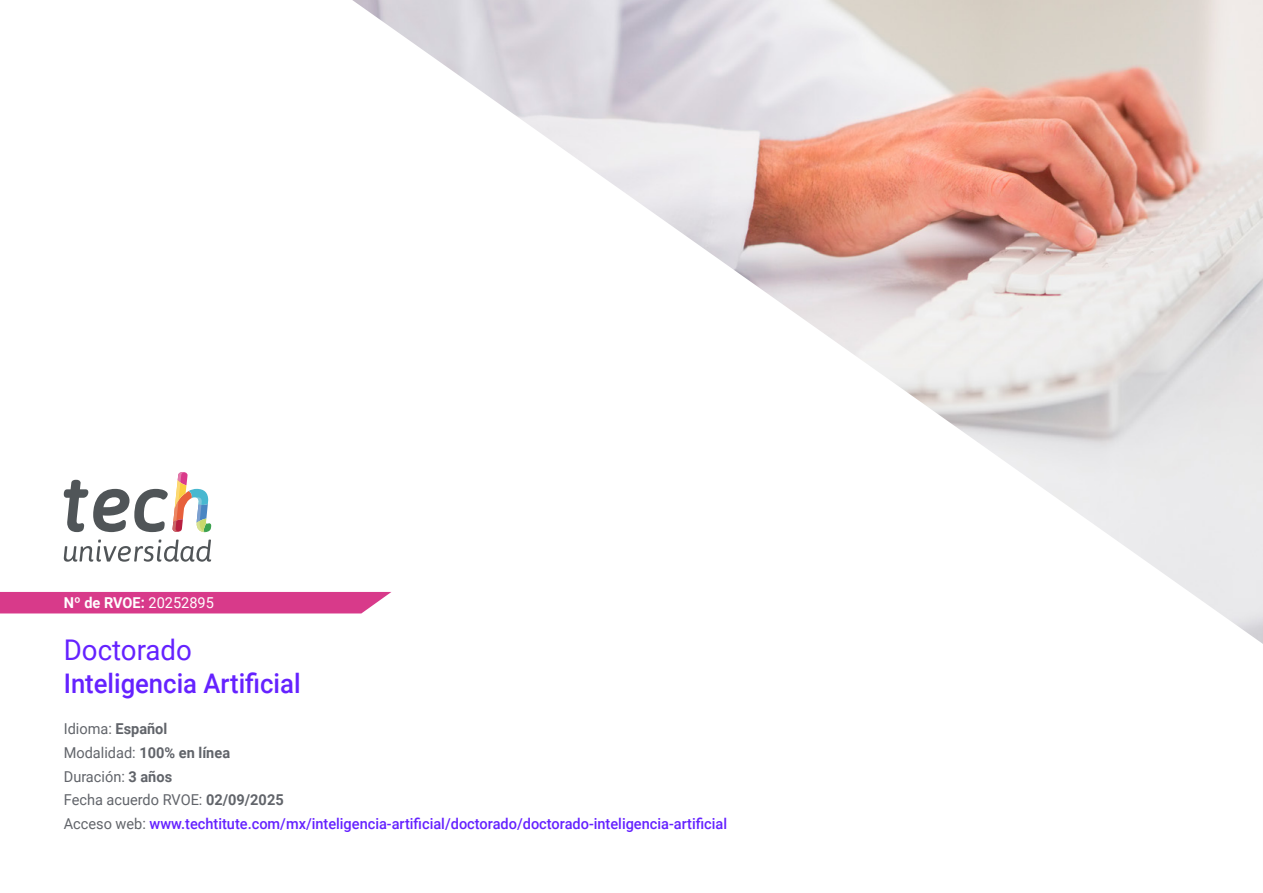
<style>
.page{position:relative;width:1263px;height:893px;background:#fff}
.page>*{position:absolute;margin:0;border:0;box-sizing:border-box;transform-origin:0 0}
.t1{font:28.5px "Roboto";color:#6522ff}
.t2{font:500 27px "Roboto";color:#6522ff;scale:.95 1}
.t3{font:500 15px/23.7px "Roboto";color:#6522ff}
.t4{font:700 15px "Roboto";color:#fff}
.s1{font-weight:400}
.s2{font-weight:400;color:#61646a}
.s3{font-weight:700;color:#61646a}
</style>
<div class="page">
<img style="left:352px;top:0;width:911px;height:644px">
<svg style="left:64px;top:472px;width:147px;height:60px"></svg>
<svg style="left:64px;top:539px;width:147px;height:23px"></svg>
<div style="left:0;top:592px;width:391px;height:21px;background:#d83a8a"></div>
<p class="t4" style="left:64px;top:592px;width:152px">Nº de RVOE: <span class="s1">20252895</span></p>
<h1 class="t1" style="left:64px;top:630px;width:130px">Doctorado</h1>
<h2 class="t2" style="left:64px;top:665px;width:251px">Inteligencia Artificial</h2>
<p class="t3" style="left:64px;top:716px;width:665px"><span class="s2">Idioma:</span> <span class="s3">Español<br></span><span class="s2">Modalidad:</span> <span class="s3">100% en línea<br></span><span class="s2">Duración:</span> <span class="s3">3 años<br></span><span class="s2">Fecha acuerdo RVOE:</span> <span class="s3">02/09/2025<br></span><span class="s2">Acceso web:</span> www.techtitute.com/mx/inteligencia-artificial/doctorado/doctorado-inteligencia-artificial</p>
</div>
